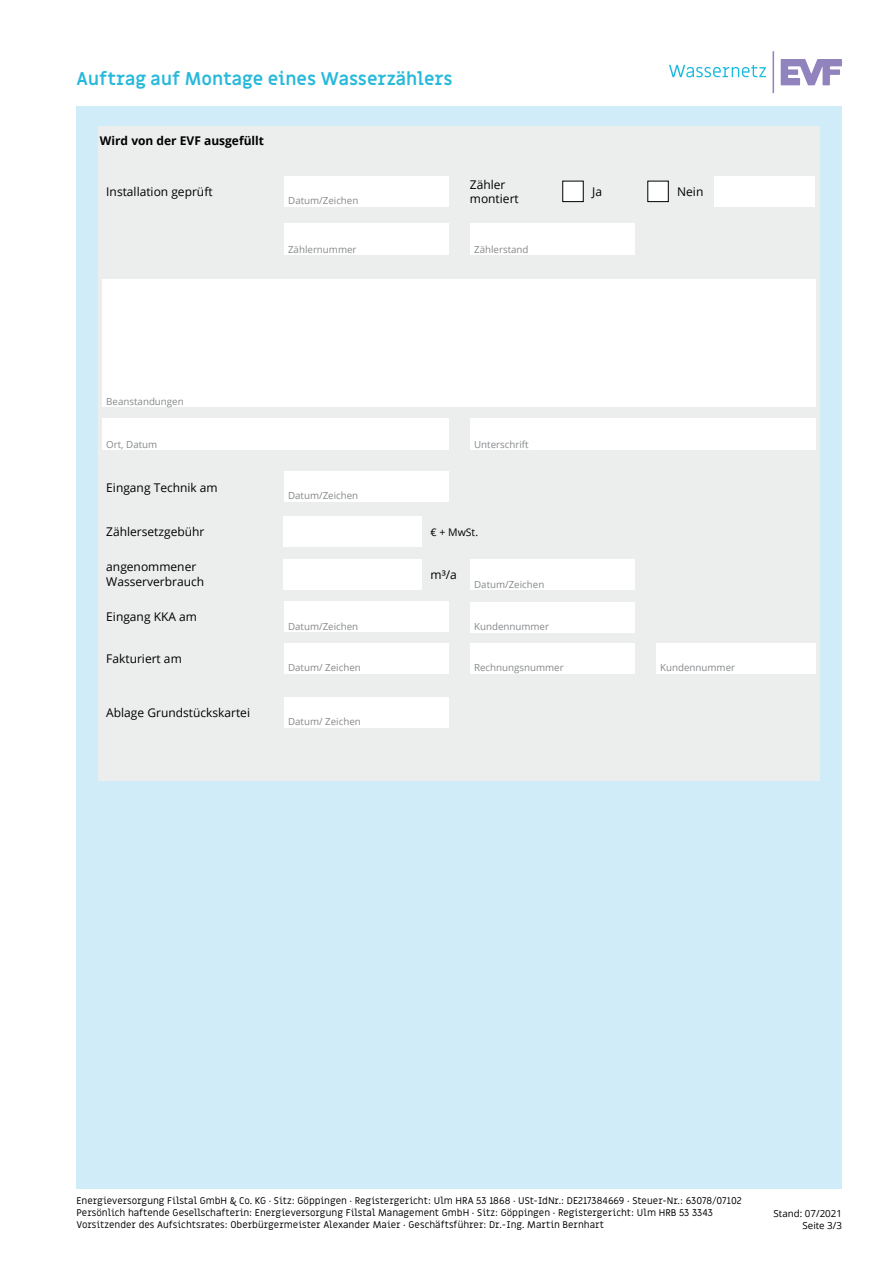
<style>
.page{position:relative;width:893px;height:1263px;background:#fff}
.page>*{position:absolute;margin:0;border:0;box-sizing:border-box;transform-origin:0 0}
.t1{font:700 18px "Miriam Libre";color:#28b9da}
.t2{font:12px/14.4px "Open Sans";color:#000}
.t3{font:700 12px "Open Sans";color:#000}
.t4{font:10.5px "Open Sans";color:#000}
.t5{font:9.75px/11.7px "Miriam Libre";color:#000}
.t6{font:9.75px "Open Sans";color:#86888a}
.t7{font:9.75px/11.7px "Open Sans";color:#000;text-align:right}
.t8{font:9.75px "Open Sans";color:#878787}
</style>
<div class="page">
<div style="left:77px;top:106px;width:765px;height:1082px;background:#d0ecf9"></div>
<div style="left:98px;top:126px;width:721px;height:655px;background:#eceded"></div>
<svg style="left:829px;top:59px;width:13px;height:27px"></svg>
<div style="left:284px;top:559px;width:138px;height:30px;background:#fff"></div>
<div style="left:284px;top:601px;width:165px;height:31px;background:#fff"></div>
<div style="left:284px;top:643px;width:165px;height:30px;background:#fff"></div>
<div style="left:284px;top:697px;width:165px;height:30px;background:#fff"></div>
<div style="left:470px;top:560px;width:165px;height:30px;background:#fff"></div>
<div style="left:470px;top:602px;width:165px;height:30px;background:#fff"></div>
<div style="left:656px;top:643px;width:159px;height:31px;background:#fff"></div>
<div style="left:470px;top:643px;width:165px;height:30px;background:#fff"></div>
<div style="left:284px;top:176px;width:165px;height:31px;background:#fff"></div>
<div style="left:714px;top:176px;width:101px;height:31px;background:#fff"></div>
<div style="left:562px;top:181px;width:22px;height:21px;background:#fff;border:1px solid #000"></div>
<div style="left:647px;top:181px;width:22px;height:21px;background:#fff;border:1px solid #000"></div>
<div style="left:102px;top:280px;width:713px;height:127px;background:#fff"></div>
<div style="left:470px;top:418px;width:345px;height:32px;background:#fff"></div>
<div style="left:102px;top:418px;width:347px;height:32px;background:#fff"></div>
<div style="left:284px;top:471px;width:165px;height:30px;background:#fff"></div>
<div style="left:284px;top:516px;width:138px;height:31px;background:#fff"></div>
<div style="left:284px;top:223px;width:165px;height:32px;background:#fff"></div>
<div style="left:470px;top:223px;width:165px;height:32px;background:#fff"></div>
<svg style="left:669px;top:51px;width:160px;height:43px"></svg>
<h1 class="t1" style="left:77px;top:68px;width:377px">Auftrag auf Montage eines Wasserzählers</h1>
<p class="t3" style="left:100px;top:133px;width:166px">Wird von der EVF ausgefüllt</p>
<p class="t2" style="left:106px;top:184px;width:108px">Installation geprüft</p>
<p class="t2" style="left:470px;top:177px;width:37px">Zähler</p>
<p class="t6" style="left:288px;top:194px;width:72px">Datum/Zeichen</p>
<p class="t2" style="left:470px;top:191px;width:50px">montiert</p>
<p class="t6" style="left:288px;top:243px;width:70px">Zählernummer</p>
<p class="t8" style="left:474px;top:243px;width:56px">Zählerstand</p>
<p class="t2" style="left:592px;top:184px;width:11px">Ja</p>
<p class="t2" style="left:677px;top:184px;width:28px">Nein</p>
<p class="t6" style="left:106px;top:395px;width:79px">Beanstandungen</p>
<p class="t6" style="left:106px;top:437px;width:52px">Ort, Datum</p>
<p class="t6" style="left:474px;top:437px;width:56px">Unterschrift</p>
<p class="t2" style="left:106px;top:480px;width:113px">Eingang Technik am</p>
<p class="t2" style="left:106px;top:524px;width:100px">Zählersetzgebühr</p>
<p class="t2" style="left:106px;top:560px;width:99px">angenommener<br>Wasserverbrauch</p>
<p class="t2" style="left:106px;top:609px;width:92px">Eingang KKA am</p>
<p class="t2" style="left:106px;top:651px;width:77px">Fakturiert am</p>
<p class="t6" style="left:288px;top:489px;width:72px">Datum/Zeichen</p>
<p class="t4" style="left:431px;top:525px;width:49px">€ + MwSt.</p>
<p class="t2" style="left:431px;top:567px;width:28px">m³/a</p>
<p class="t6" style="left:474px;top:578px;width:72px">Datum/Zeichen</p>
<p class="t6" style="left:474px;top:620px;width:76px">Kundennummer</p>
<p class="t6" style="left:474px;top:661px;width:91px">Rechnungsnummer</p>
<p class="t6" style="left:660px;top:661px;width:76px">Kundennummer</p>
<p class="t6" style="left:288px;top:619px;width:72px">Datum/Zeichen</p>
<p class="t6" style="left:288px;top:661px;width:74px">Datum/ Zeichen</p>
<p class="t2" style="left:106px;top:705px;width:145px">Ablage Grundstückskartei</p>
<p class="t6" style="left:288px;top:715px;width:74px">Datum/ Zeichen</p>
<p class="t5" style="left:77px;top:1195px;width:667px">Energieversorgung Filstal GmbH &amp; Co. KG · Sitz: Göppingen · Registergericht: Ulm HRA 53 1868 · USt-IdNr.: DE217384669 · Steuer-Nr.: 63078/07102<br>Persönlich haftende Gesellschafterin: Energieversorgung Filstal Management GmbH · Sitz: Göppingen · Registergericht: Ulm HRB 53 3343<br>Vorsitzender des Aufsichtsrates: Oberbürgermeister Alexander Maier · Geschäftsführer: Dr.-Ing. Martin Bernhart</p>
<p class="t7" style="left:774px;top:1207px;width:70px">Stand: 07/2021<br>Seite 3/3</p>
</div>
